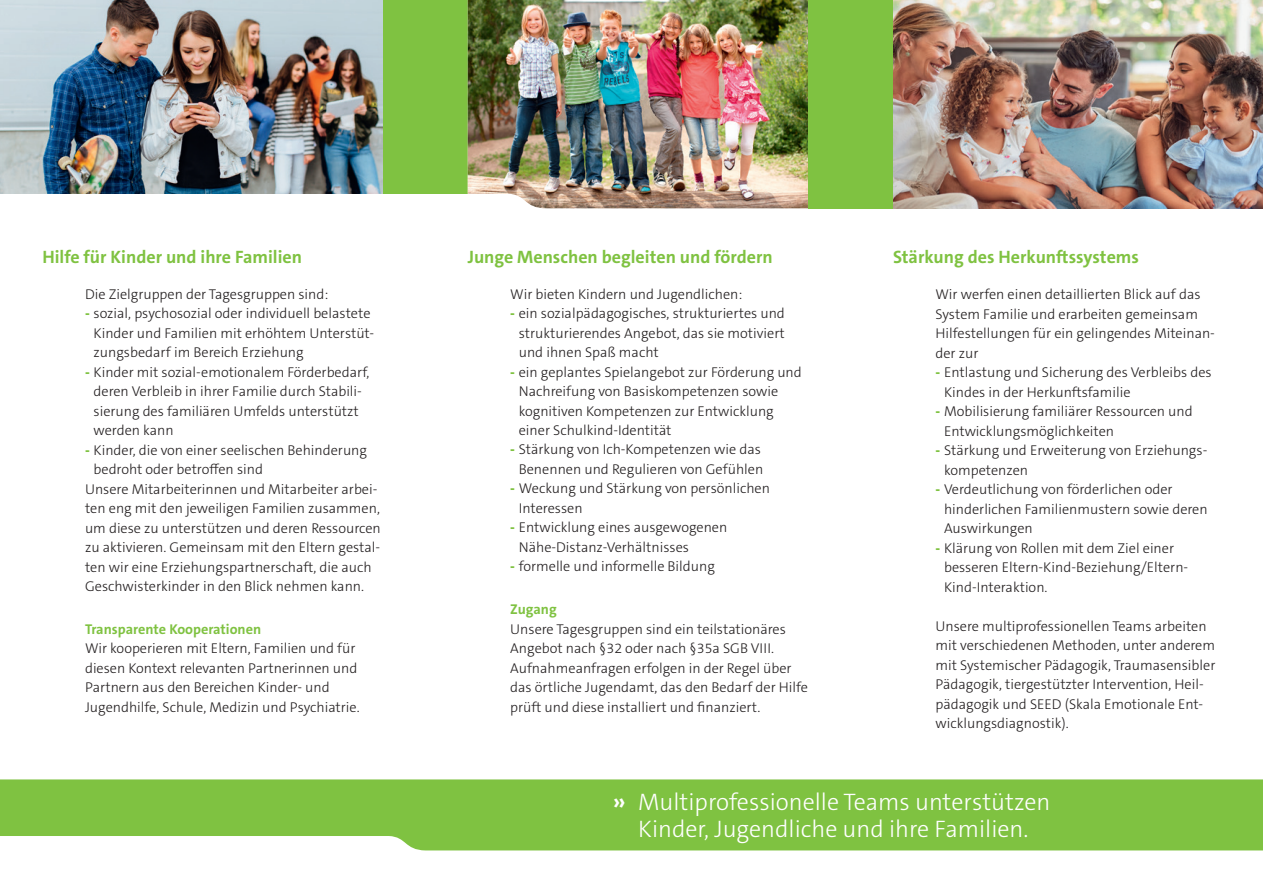
<style>
.page{position:relative;width:1263px;height:893px;background:#fff}
.page>*{position:absolute;margin:0;border:0;box-sizing:border-box;transform-origin:0 0}
.t1{font:300 24px/27px "The Sans C5";color:#fff;text-align:center}
.t2{font:700 18px "The Sans C5";color:#7fc241}
.t3{font:300 14.25px/19.5px "The Sans C5";color:#231f20}
.t4{font:700 14.25px "The Sans C5";color:#7fc241}
.s1{font-weight:800;color:#7fc241}
.s2{font-weight:700}
</style>
<div class="page">
<div style="left:808px;top:0;width:85px;height:208px;background:#7fc241"></div>
<div style="left:383px;top:0;width:85px;height:194px;background:#7fc241"></div>
<svg style="left:0;top:779px;width:1263px;height:71px;background:#87c64e"></svg>
<img style="left:468px;top:0;width:340px;height:208px">
<img style="left:0;top:0;width:383px;height:194px">
<img style="left:893px;top:0;width:370px;height:208px">
<p class="t2" style="left:43px;top:246px;width:261px">Hilfe für Kinder und ihre Familien</p>
<p class="t2" style="left:468px;top:246px;width:306px">Junge Menschen begleiten und fördern</p>
<p class="t2" style="left:893px;top:246px;width:248px">Stärkung des Herkunftssystems</p>
<p class="t3" style="left:85px;top:284px;width:245px">Die Zielgruppen der Tagesgruppen sind:</p>
<p class="t3" style="left:94px;top:304px;width:282px;text-indent:-9px"><span class="s1">-</span> sozial, psychosozial oder individuell belastete<br>Kinder und Familien mit erhöhtem Unterstüt&shy;zungsbedarf im Bereich Erziehung</p>
<p class="t3" style="left:94px;top:362px;width:278px;text-indent:-9px"><span class="s1">-</span> Kinder mit sozial-emotionalem Förderbedarf, deren Verbleib in ihrer Familie durch Stabili&shy;sierung des familiären Umfelds unterstützt werden kann</p>
<p class="t3" style="left:85px;top:440px;width:283px"><span class="s1">-</span> Kinder, die von einer seelischen Behinderung</p>
<p class="t3" style="left:94px;top:460px;width:171px">bedroht oder betroffen sind</p>
<p class="t3" style="left:85px;top:479px;width:294px">Unsere Mitarbeiterinnen und Mitarbeiter arbei-</p>
<p class="t3" style="left:85px;top:499px;width:296px">ten eng mit den jeweiligen Familien zusammen,</p>
<p class="t3" style="left:85px;top:518px;width:297px">um diese zu unterstützen und deren Ressourcen</p>
<p class="t3" style="left:85px;top:538px;width:297px">zu aktivieren. Gemeinsam mit den Eltern gestal-</p>
<p class="t3" style="left:85px;top:557px;width:288px">ten wir eine Erziehungspartnerschaft, die auch</p>
<p class="t3" style="left:85px;top:577px;width:281px">Geschwisterkinder in den Blick nehmen kann.</p>
<p class="t4" style="left:85px;top:620px;width:178px">Transparente Kooperationen</p>
<p class="t3" style="left:85px;top:639px;width:276px">Wir kooperieren mit Eltern, Familien und für diesen Kontext relevanten Partnerinnen und Partnern aus den Bereichen Kinder- und Jugendhilfe, Schule, Medizin und Psychiatrie.</p>
<p class="t3" style="left:510px;top:284px;width:234px">Wir bieten Kindern und Jugendlichen:</p>
<p class="t3" style="left:519px;top:304px;width:268px;text-align:justify;text-indent:-9px"><span class="s1">-</span> ein sozialpädagogisches, strukturiertes und strukturierendes Angebot, das sie motiviert und ihnen Spaß macht</p>
<p class="t3" style="left:519px;top:362px;width:284px;text-indent:-9px"><span class="s1">-</span> ein geplantes Spielangebot zur Förderung und Nachreifung von Basiskompetenzen sowie kognitiven Kompetenzen zur Entwicklung einer Schulkind-Identität</p>
<p class="t3" style="left:510px;top:440px;width:254px;text-align:center"><span class="s1">-</span> Stärkung von Ich-Kompetenzen wie das<br>Benennen und Regulieren von Gefühlen</p>
<p class="t3" style="left:519px;top:479px;width:253px;text-indent:-9px"><span class="s1">-</span> Weckung und Stärkung von persönlichen<br>Interessen</p>
<p class="t3" style="left:519px;top:518px;width:210px;text-indent:-9px"><span class="s1">-</span> Entwicklung eines ausgewogenen<br>Nähe-Distanz-Verhältnisses</p>
<p class="t3" style="left:510px;top:557px;width:206px"><span class="s1">-</span> formelle und informelle Bildung</p>
<p class="t4" style="left:510px;top:600px;width:48px">Zugang</p>
<p class="t3" style="left:510px;top:619px;width:299px">Unsere Tagesgruppen sind ein teilstationäres Angebot nach §32 oder nach §35a SGB VIII.<br>Aufnahmeanfragen erfolgen in der Regel über das örtliche Jugendamt, das den Bedarf der Hilfe prüft und diese installiert und finanziert.</p>
<p class="t3" style="left:935px;top:285px;width:281px">Wir werfen einen detaillierten Blick auf das System Familie und erarbeiten gemeinsam Hilfestellungen für ein gelingendes Miteinan&shy;der zur</p>
<p class="t3" style="left:944px;top:363px;width:269px;text-indent:-9px"><span class="s1">-</span> Entlastung und Sicherung des Verbleibs des<br>Kindes in der Herkunftsfamilie</p>
<p class="t3" style="left:944px;top:402px;width:250px;text-indent:-9px"><span class="s1">-</span> Mobilisierung familiärer Ressourcen und<br>Entwicklungsmöglichkeiten</p>
<p class="t3" style="left:944px;top:441px;width:265px;text-indent:-9px"><span class="s1">-</span> Stärkung und Erweiterung von Erziehungs&shy;kompetenzen</p>
<p class="t3" style="left:944px;top:480px;width:265px;text-indent:-9px"><span class="s1">-</span> Verdeutlichung von förderlichen oder hinderlichen Familienmustern sowie deren<br>Auswirkungen</p>
<p class="t3" style="left:944px;top:538px;width:246px;text-indent:-9px"><span class="s1">-</span> Klärung von Rollen mit dem Ziel einer besseren Eltern-Kind-Beziehung/Eltern-<br>Kind-Interaktion.</p>
<p class="t3" style="left:935px;top:616px;width:281px">Unsere multiprofessionellen Teams arbeiten mit verschiedenen Methoden, unter anderem mit Systemischer Pädagogik, Traumasensibler Pädagogik, tiergestützter Intervention, Heil&shy;pädagogik und SEED (Skala Emotionale Ent&shy;wicklungsdiagnostik).</p>
<h1 class="t1" style="left:613px;top:789px;width:439px"><span class="s2">»</span> Multiprofessionelle Teams unterstützen<br>Kinder, Jugendliche und ihre Familien.</h1>
</div>
